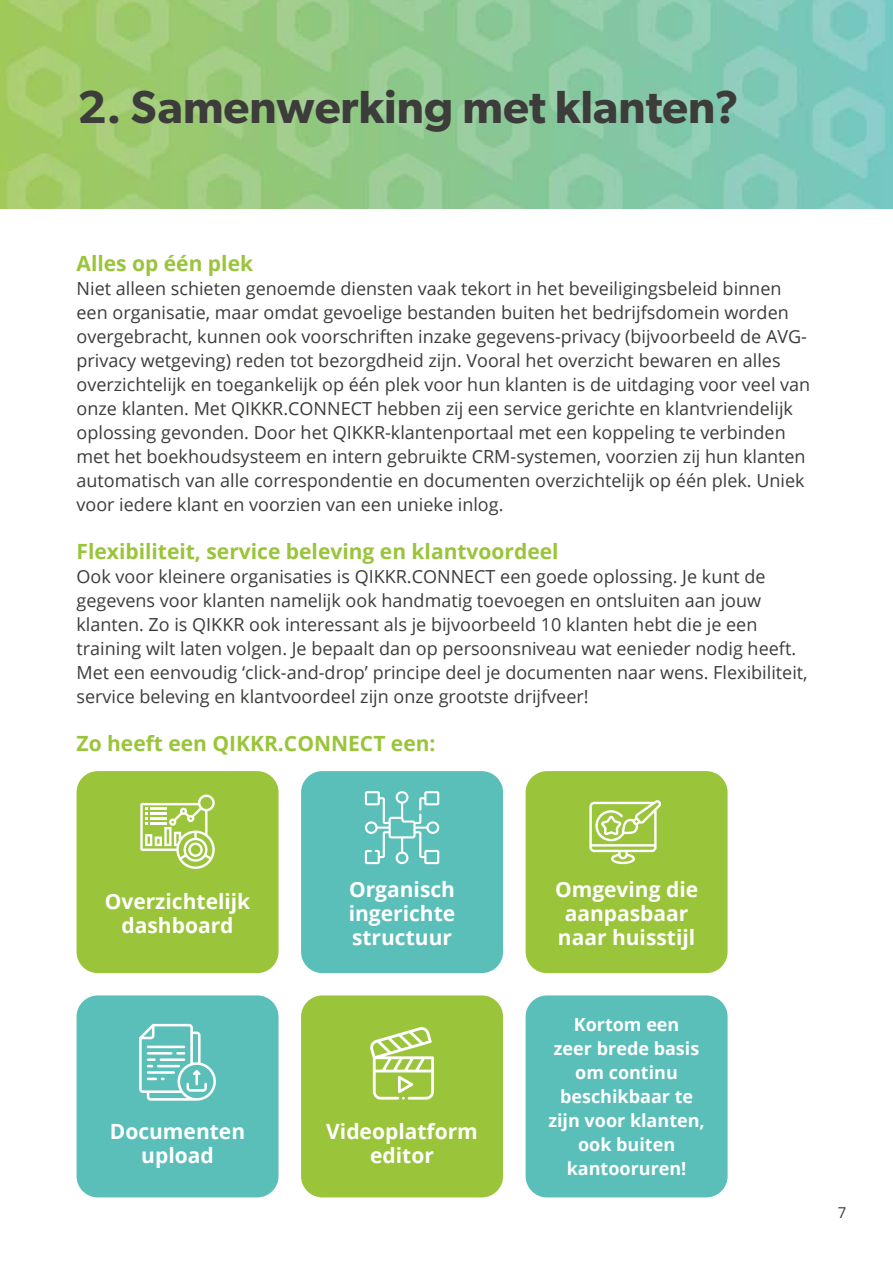
<style>
.page{position:relative;width:893px;height:1263px;background:#fff}
.page>*{position:absolute;margin:0;border:0;box-sizing:border-box;transform-origin:0 0}
.t1{font:600 46.5px "Gibson";color:#3c3c3a}
.t2{font:700 21px/24px "Open Sans";color:#fff;text-align:center}
.t3{font:700 21px "Open Sans";color:#9ac43a}
.t4{font:18px/24px "Open Sans";color:#3c3c3a}
.t5{font:700 18px/24px "Open Sans";color:#fff;text-align:center}
.t6{font:15px "Open Sans";color:#3c3c3a}
</style>
<div class="page">
<img style="left:0;top:0;width:893px;height:208px">
<div style="left:77px;top:771px;width:202px;height:202px;background:#9ac43a;border-radius:21px"></div>
<div style="left:301px;top:771px;width:202px;height:202px;background:#5abeb9;border-radius:21px"></div>
<div style="left:526px;top:771px;width:202px;height:202px;background:#9ac43a;border-radius:21px"></div>
<div style="left:77px;top:995px;width:202px;height:202px;background:#5abeb9;border-radius:21px"></div>
<div style="left:301px;top:995px;width:202px;height:202px;background:#9ac43a;border-radius:21px"></div>
<div style="left:526px;top:995px;width:202px;height:202px;background:#5abeb9;border-radius:21px"></div>
<svg style="left:140px;top:794px;width:75px;height:75px"></svg>
<svg style="left:365px;top:791px;width:74px;height:73px"></svg>
<svg style="left:589px;top:800px;width:72px;height:64px"></svg>
<svg style="left:139px;top:1024px;width:77px;height:77px"></svg>
<svg style="left:370px;top:1027px;width:64px;height:72px"></svg>
<h1 class="t1" style="left:77px;top:79px;width:663px">2. Samenwerking met klanten?</h1>
<p class="t3" style="left:77px;top:249px;width:178px">Alles op één plek</p>
<p class="t4" style="left:77px;top:276px;width:735px">Niet alleen schieten genoemde diensten vaak tekort in het beveiligingsbeleid binnen een organisatie, maar omdat gevoelige bestanden buiten het bedrijfsdomein worden overgebracht, kunnen ook voorschriften inzake gegevens-privacy (bijvoorbeeld de AVG&shy;privacy wetgeving) reden tot bezorgdheid zijn. Vooral het overzicht bewaren en alles overzichtelijk en toegankelijk op één plek voor hun klanten is de uitdaging voor veel van onze klanten. Met QIKKR.CONNECT hebben zij een service gerichte en klantvriendelijk oplossing gevonden. Door het QIKKR-klantenportaal met een koppeling te verbinden met het boekhoudsysteem en intern gebruikte CRM-systemen, voorzien zij hun klanten automatisch van alle correspondentie en documenten overzichtelijk op één plek. Uniek voor iedere klant en voorzien van een unieke inlog.</p>
<p class="t3" style="left:77px;top:537px;width:484px">Flexibiliteit, service beleving en klantvoordeel</p>
<p class="t4" style="left:77px;top:564px;width:733px">Ook voor kleinere organisaties is QIKKR.CONNECT een goede oplossing. Je kunt de gegevens voor klanten namelijk ook handmatig toevoegen en ontsluiten aan jouw klanten. Zo is QIKKR ook interessant als je bijvoorbeeld 10 klanten hebt die je een training wilt laten volgen. Je bepaalt dan op persoonsniveau wat eenieder nodig heeft.<br>Met een eenvoudig ‘click-and-drop’ principe deel je documenten naar wens. Flexibiliteit, service beleving en klantvoordeel zijn onze grootste drijfveer!</p>
<p class="t3" style="left:77px;top:729px;width:361px">Zo heeft een QIKKR.CONNECT een:</p>
<p class="t2" style="left:105px;top:889px;width:147px">Overzichtelijk dashboard</p>
<p class="t2" style="left:349px;top:877px;width:108px;text-align:justify">Organisch ingerichte structuur</p>
<p class="t2" style="left:555px;top:877px;width:145px">Omgeving die aanpasbaar naar huisstijl</p>
<p class="t2" style="left:110px;top:1119px;width:137px">Documenten upload</p>
<p class="t2" style="left:326px;top:1119px;width:153px">Videoplatform editor</p>
<p class="t5" style="left:548px;top:1012px;width:158px">Kortom een<br>zeer brede basis om continu beschikbaar te zijn voor klanten, ook buiten kantooruren!</p>
<p class="t6" style="left:838px;top:1203px;width:10px">7</p>
</div>
